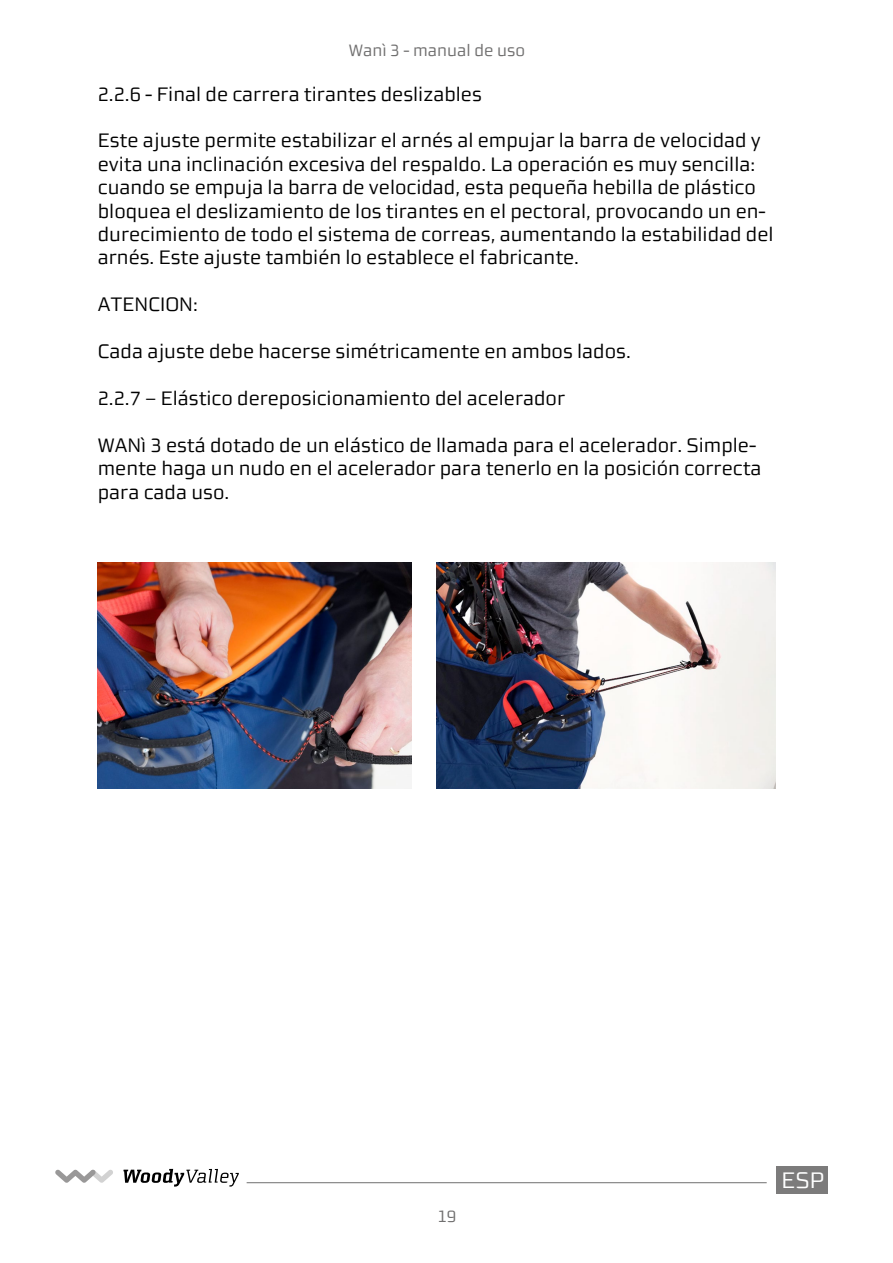
<style>
.page{position:relative;width:893px;height:1263px;background:#fff}
.page>*{position:absolute;margin:0;border:0;box-sizing:border-box;transform-origin:0 0}
.t1{font:22.5px "Morgan Sans Lining";color:#fff}
.t2{font:19.5px/23.4px "Morgan Sans Lining";color:#000}
.t3{font:16.5px "Morgan Sans Lining";color:#706f6f}
</style>
<div class="page">
<hr style="left:247px;top:1182px;width:520px;height:1px;background:#706f6f">
<svg style="left:123px;top:1169px;width:116px;height:17px"></svg>
<svg style="left:55px;top:1169px;width:58px;height:14px"></svg>
<div style="left:776px;top:1166px;width:51px;height:28px;background:#7c7b7b"></div>
<img style="left:98px;top:562px;width:313px;height:226px">
<img style="left:436px;top:562px;width:339px;height:226px">
<p class="t3" style="left:349px;top:41px;width:178px">Wanì 3 - manual de uso</p>
<p class="t2" style="left:98px;top:82px;width:386px">2.2.6 - Final de carrera tirantes deslizables</p>
<p class="t2" style="left:98px;top:129px;width:677px">Este ajuste permite estabilizar el arnés al empujar la barra de velocidad y evita una inclinación excesiva del respaldo. La operación es muy sencilla: cuando se empuja la barra de velocidad, esta pequeña hebilla de plástico bloquea el deslizamiento de los tirantes en el pectoral, provocando un en&shy;durecimiento de todo el sistema de correas, aumentando la estabilidad del arnés. Este ajuste también lo establece el fabricante.</p>
<p class="t2" style="left:98px;top:293px;width:102px">ATENCION:</p>
<p class="t2" style="left:98px;top:339px;width:534px">Cada ajuste debe hacerse simétricamente en ambos lados.</p>
<p class="t2" style="left:98px;top:386px;width:469px">2.2.7 – Elástico dereposicionamiento del acelerador</p>
<p class="t2" style="left:98px;top:433px;width:665px">WANì 3 está dotado de un elástico de llamada para el acelerador. Simple&shy;mente haga un nudo en el acelerador para tenerlo en la posición correcta para cada uso.</p>
<p class="t3" style="left:437px;top:1207px;width:20px">19</p>
<p class="t1" style="left:782px;top:1167px;width:45px">ESP</p>
</div>
